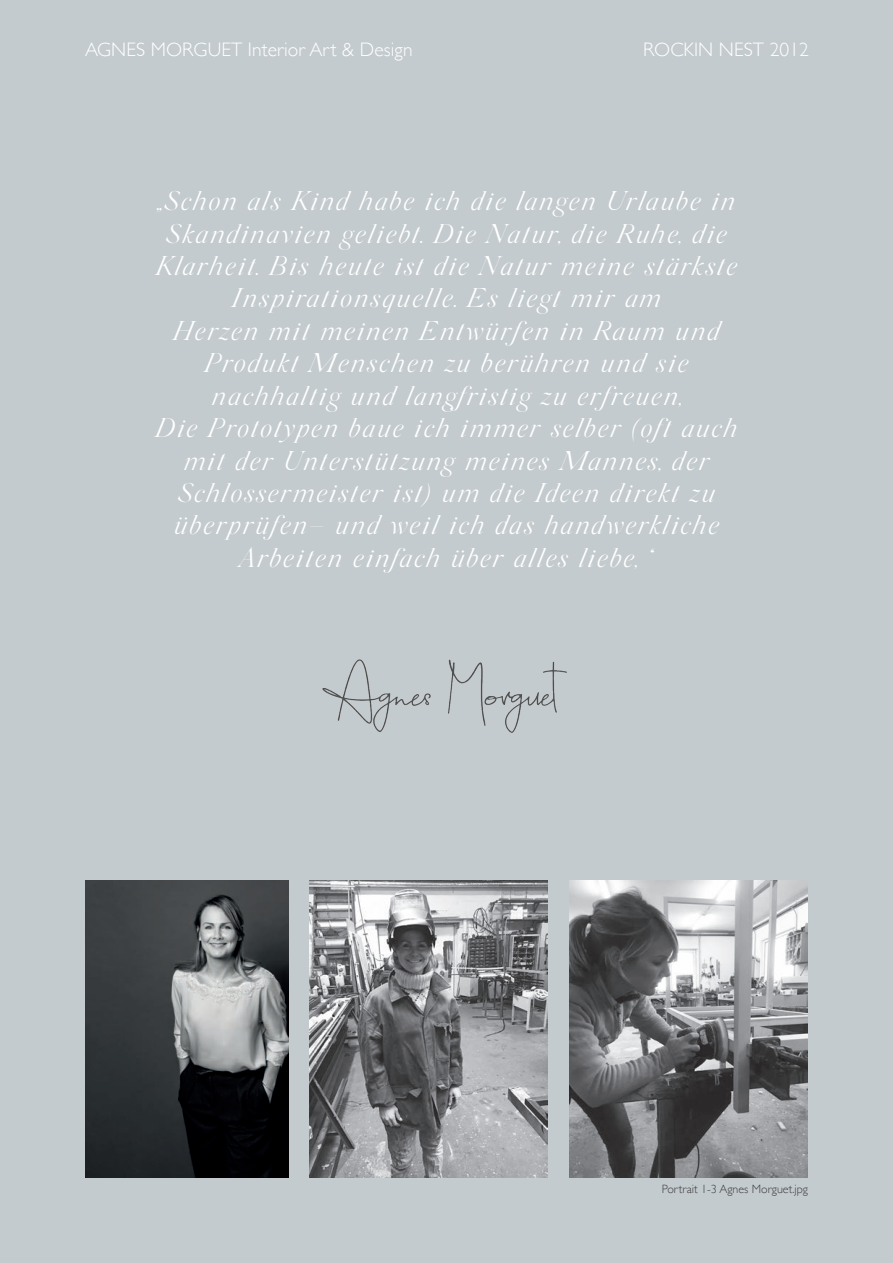
<style>
.page{position:relative;width:893px;height:1263px;background:#c4cbce}
.page>*{position:absolute;margin:0;border:0;box-sizing:border-box;transform-origin:0 0}
.t1{font:italic 300 27px/32.4px "Silk Serif";letter-spacing:.05em;color:#fff;text-align:center}
.t2{font:300 19.5px "Gill Sans";letter-spacing:.005em;color:#fff}
.t3{font:300 12px "Gill Sans";color:#3e3e3f}
</style>
<div class="page">
<img style="left:322px;top:659px;width:245px;height:74px">
<img style="left:85px;top:881px;width:204px;height:297px">
<img style="left:310px;top:881px;width:237px;height:297px">
<img style="left:570px;top:881px;width:238px;height:297px">
<p class="t2" style="left:85px;top:34px;width:329px">AGNES MORGUET Interior Art &amp; Design</p>
<p class="t2" style="left:643px;top:34px;width:167px">ROCKIN NEST 2012</p>
<p class="t1" style="left:155px;top:187px;width:584px">„Schon als Kind habe ich die langen Urlaube in Skandinavien geliebt. Die Natur, die Ruhe, die Klarheit. Bis heute ist die Natur meine stärkste Inspirationsquelle. Es liegt mir am<br>Herzen mit meinen Entwürfen in Raum und Produkt Menschen zu berühren und sie nachhaltig und langfristig zu erfreuen,<br>Die Prototypen baue ich immer selber (oft auch mit der Unterstützung meines Mannes, der Schlossermeister ist) um die Ideen direkt zu überprüfen– und weil ich das handwerkliche Arbeiten einfach über alles liebe, “</p>
<p class="t3" style="left:662px;top:1179px;width:148px">Portrait 1-3 Agnes Morguet.jpg</p>
</div>
